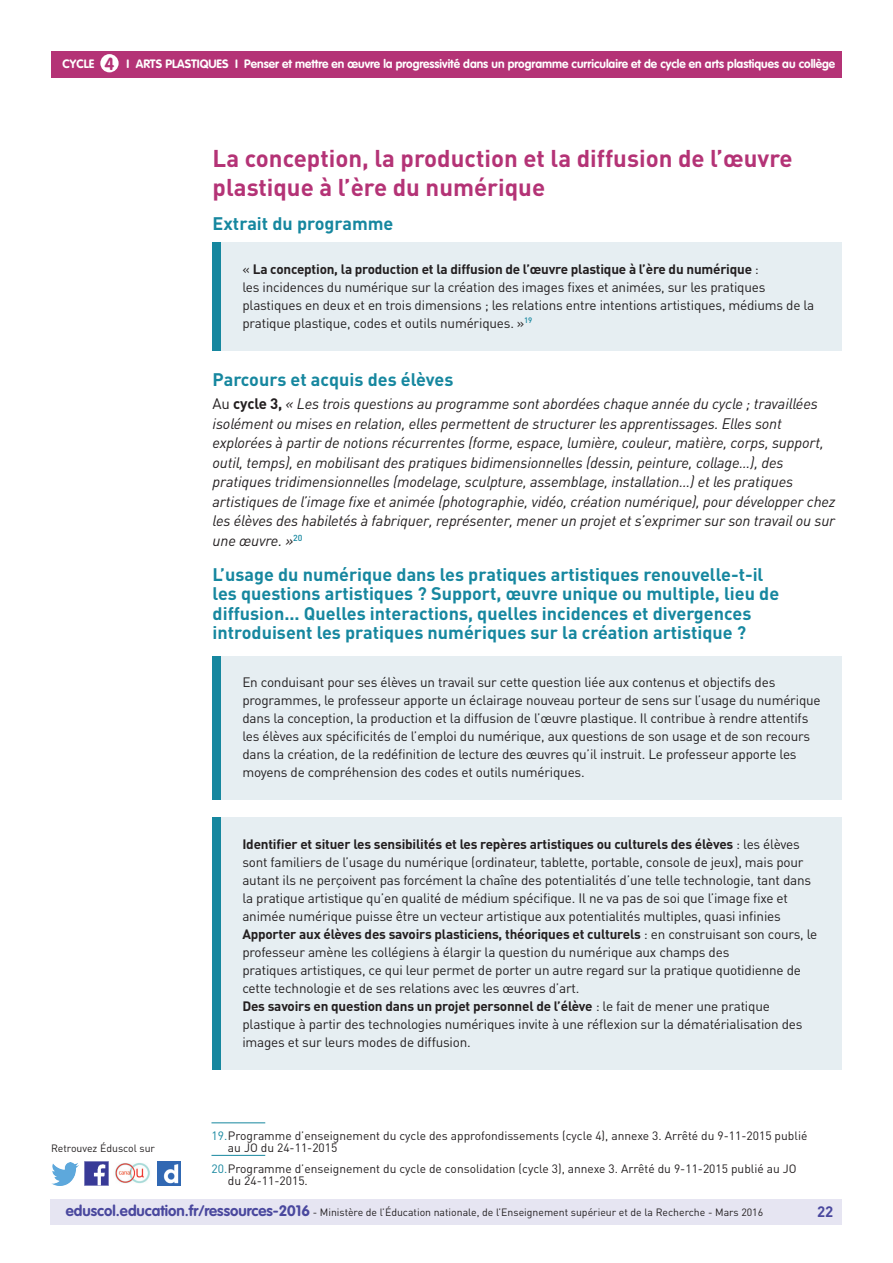
<style>
.page{position:relative;width:893px;height:1263px;background:#fff}
.page>*{position:absolute;margin:0;border:0;box-sizing:border-box;transform-origin:0 0}
.t1{font:700 24px/28.8px "DIN Pro";color:#b43376}
.t2{font:700 18px/19.5px "DIN Pro";color:#16879f}
.t3{font:italic 15px/19.5px "DIN Pro";letter-spacing:-.01em;color:#231f20}
.t4{font:700 15px "DIN Pro";color:#4a489e}
.t5{font:13.5px/18px "DIN Pro";letter-spacing:-.015em;color:#231f20}
.t6{font:12px/12px "DIN Pro";color:#231f20}
.t7{font:700 12px "VAG Rounded Std";color:#fff}
.t8{font:10.5px "DIN Pro";color:#231f20}
.s1{font-size:17.25px;color:#b43376}
.s2{font-weight:700}
.s3{font-style:normal}
.s4{font-weight:700;font-style:normal}
.s5{color:#16879f}
.s6{font-family:"VAG Rounded Std";font-weight:700;font-size:15px;color:#4a489e}
</style>
<div class="page">
<div style="left:50px;top:1199px;width:791px;height:26px;background:#e6e5f2"></div>
<div style="left:51px;top:51px;width:791px;height:27px;background:#b43376"></div>
<div style="left:100px;top:54px;width:19px;height:18px;background:#fff;border-radius:50%"></div>
<img style="left:85px;top:1162px;width:23px;height:23px">
<img style="left:51px;top:1163px;width:28px;height:22px">
<img style="left:158px;top:1162px;width:22px;height:23px">
<img style="left:115px;top:1163px;width:35px;height:21px">
<div style="left:213px;top:242px;width:629px;height:109px;background:#e6eef2"></div>
<div style="left:213px;top:242px;width:8px;height:109px;background:#16879f"></div>
<div style="left:213px;top:656px;width:629px;height:143px;background:#e6eef2"></div>
<div style="left:213px;top:656px;width:8px;height:143px;background:#16879f"></div>
<div style="left:213px;top:817px;width:629px;height:253px;background:#e6eef2"></div>
<div style="left:213px;top:817px;width:8px;height:253px;background:#16879f"></div>
<hr style="left:211px;top:1122px;width:54px;height:1px;background:#16879f">
<hr style="left:211px;top:1155px;width:54px;height:1px;background:#16879f">
<p class="t7" style="left:63px;top:57px;width:773px">CYCLE <span class="s1">4</span> I Arts plastiques I Penser et mettre en œuvre la progressivité dans un programme curriculaire et de cycle en arts plastiques au collège</p>
<h1 class="t1" style="left:213px;top:143px;width:582px">La conception, la production et la diffusion de l’œuvre plastique à l’ère du numérique</h1>
<h2 class="t2" style="left:213px;top:213px;width:182px">Extrait du programme</h2>
<p class="t5" style="left:242px;top:260px;width:573px">« <span class="s2">La conception, la production et la diffusion de l’œuvre plastique à l’ère du numérique</span> :<br>les incidences du numérique sur la création des images fixes et animées, sur les pratiques plastiques en deux et en trois dimensions ; les relations entre intentions artistiques, médiums de la pratique plastique, codes et outils numériques. »<sup>19</sup></p>
<h2 class="t2" style="left:213px;top:369px;width:242px">Parcours et acquis des élèves</h2>
<p class="t3" style="left:213px;top:394px;width:624px"><span class="s3">Au</span> <span class="s4">cycle 3,</span> « Les trois questions au programme sont abordées chaque année du cycle ; travaillées isolément ou mises en relation, elles permettent de structurer les apprentissages. Elles sont explorées à partir de notions récurrentes (forme, espace, lumière, couleur, matière, corps, support, outil, temps), en mobilisant des pratiques bidimensionnelles (dessin, peinture, collage…), des pratiques tridimensionnelles (modelage, sculpture, assemblage, installation…) et les pratiques artistiques de l’image fixe et animée (photographie, vidéo, création numérique), pour développer chez les élèves des habiletés à fabriquer, représenter, mener un projet et s’exprimer sur son travail ou sur une œuvre. »<sup>20</sup></p>
<p class="t2" style="left:213px;top:564px;width:568px">L’usage du numérique dans les pratiques artistiques renouvelle-t-il les questions artistiques ? Support, œuvre unique ou multiple, lieu de diffusion... Quelles interactions, quelles incidences et divergences introduisent les pratiques numériques sur la création artistique ?</p>
<p class="t5" style="left:242px;top:673px;width:580px">En conduisant pour ses élèves un travail sur cette question liée aux contenus et objectifs des programmes, le professeur apporte un éclairage nouveau porteur de sens sur l’usage du numérique dans la conception, la production et la diffusion de l’œuvre plastique. Il contribue à rendre attentifs les élèves aux spécificités de l’emploi du numérique, aux questions de son usage et de son recours dans la création, de la redéfinition de lecture des œuvres qu’il instruit. Le professeur apporte les moyens de compréhension des codes et outils numériques.</p>
<p class="t8" style="left:51px;top:1141px;width:106px">Retrouvez Éduscol sur</p>
<p class="t5" style="left:242px;top:834px;width:576px"><span class="s2">Identifier et situer les sensibilités et les repères artistiques ou culturels des élèves</span> : les élèves sont familiers de l’usage du numérique (ordinateur, tablette, portable, console de jeux), mais pour autant ils ne perçoivent pas forcément la chaîne des potentialités d’une telle technologie, tant dans la pratique artistique qu’en qualité de médium spécifique. Il ne va pas de soi que l’image fixe et animée numérique puisse être un vecteur artistique aux potentialités multiples, quasi infinies <span class="s2">Apporter aux élèves des savoirs plasticiens, théoriques et culturels</span> : en construisant son cours, le professeur amène les collégiens à élargir la question du numérique aux champs des<br>pratiques artistiques, ce qui leur permet de porter un autre regard sur la pratique quotidienne de cette technologie et de ses relations avec les œuvres d’art.<br><span class="s2">Des savoirs en question dans un projet personnel de l’élève</span> : le fait de mener une pratique plastique à partir des technologies numériques invite à une réflexion sur la dématérialisation des images et sur leurs modes de diffusion.</p>
<p class="t6" style="left:228px;top:1130px;width:581px;text-indent:-16px"><span class="s5">19.</span>Programme d’enseignement du cycle des approfondissements (cycle 4), annexe 3. Arrêté du 9-11-2015 publié au JO du 24-11-2015</p>
<p class="t6" style="left:228px;top:1162px;width:570px;text-indent:-16px"><span class="s5">20.</span>Programme d’enseignement du cycle de consolidation (cycle 3), annexe 3. Arrêté du 9-11-2015 publié au JO du 24-11-2015.</p>
<p class="t8" style="left:66px;top:1205px;width:699px"><span class="s6">eduscol.education.fr/ressources-2016</span> - Ministère de l’Éducation nationale, de l’Enseignement supérieur et de la Recherche - Mars 2016</p>
<p class="t4" style="left:817px;top:1201px;width:18px">22</p>
</div>
